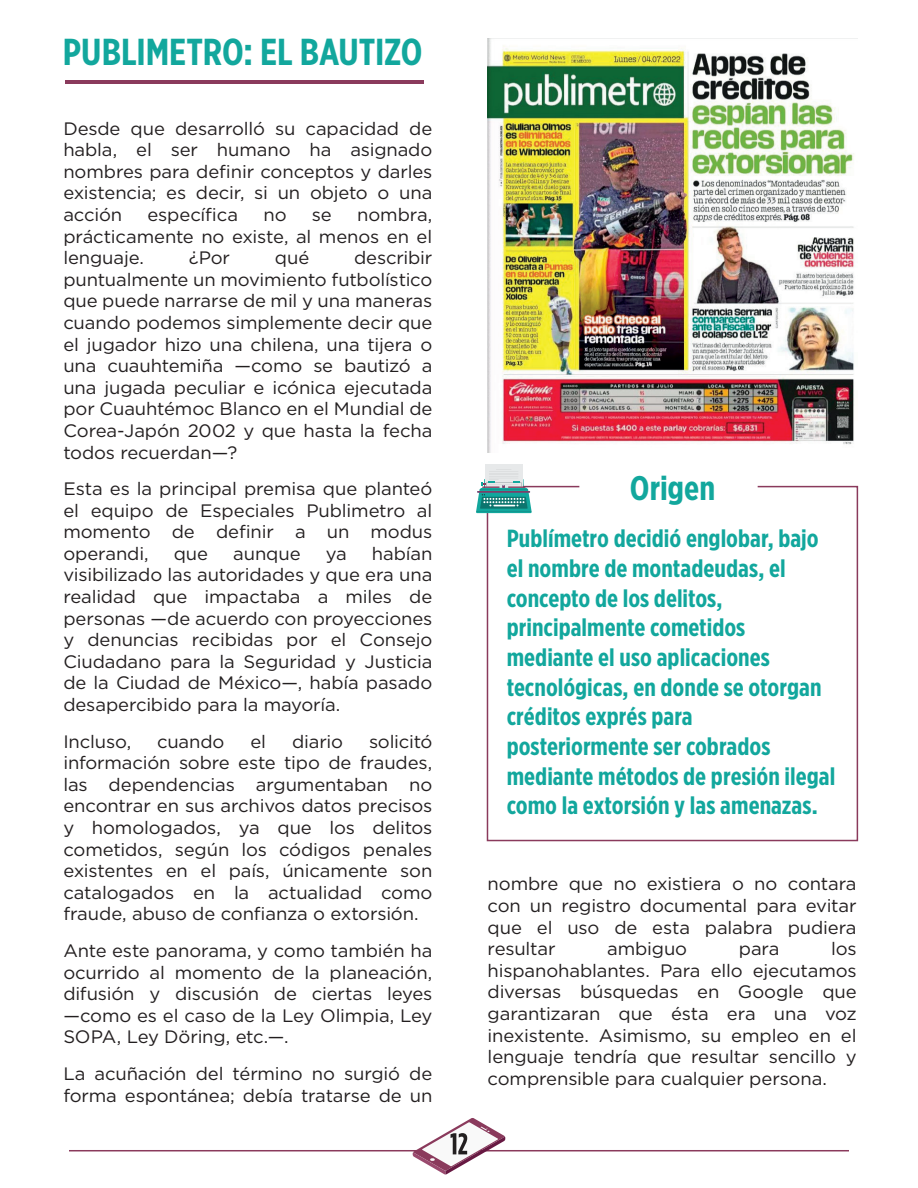
<style>
.page{position:relative;width:918px;height:1188px;background:#fff}
.page>*{position:absolute;margin:0;border:0;box-sizing:border-box;transform-origin:0 0}
.t1{font:700 37.5px "Gotham X Narrow";color:#12a79d}
.t2{font:700 34.05px "Gotham X Narrow";color:#12a79d}
.t3{font:700 24.75px/29.7px "Gotham X Narrow";color:#12a79d}
.t4{font:18px/21.6px "Gotham";letter-spacing:-.01em;color:#231f20;text-align:justify}
</style>
<div class="page">
<hr style="left:65px;top:81px;width:358px;height:3px;background:#8a3a5c">
<img style="left:487px;top:39px;width:367px;height:413px">
<svg style="left:486px;top:485px;width:373px;height:357px"></svg>
<div style="left:485px;top:465px;width:38px;height:23px;background:#e7e9ea"></div>
<svg style="left:476px;top:479px;width:56px;height:34px"></svg>
<hr style="left:69px;top:1150px;width:780px;height:1px;background:#8a3a5c">
<svg style="left:413px;top:1118px;width:92px;height:57px"></svg>
<h1 class="t1" style="left:63px;top:29px;width:361px">PUBLIMETRO: EL BAUTIZO</h1>
<p class="t4" style="left:63px;top:117px;width:371px">Desde que desarrolló su capacidad de habla, el ser humano ha asignado nombres para definir conceptos y darles existencia; es decir, si un objeto o una acción</p>
<p class="t4" style="left:148px;top:203px;width:92px">específica</p>
<p class="t4" style="left:263px;top:203px;width:25px">no</p>
<p class="t4" style="left:312px;top:203px;width:21px">se</p>
<p class="t4" style="left:63px;top:203px;width:371px;text-indent:294px">nombra, prácticamente no existe, al menos en el lenguaje.</p>
<p class="t4" style="left:189px;top:247px;width:43px">¿Por</p>
<p class="t4" style="left:275px;top:247px;width:36px">qué</p>
<p class="t4" style="left:63px;top:247px;width:371px;text-indent:291px">describir puntualmente un movimiento futbolístico que puede narrarse de mil y una maneras cuando podemos simplemente decir que el jugador hizo una chilena, una tijera o una cuauhtemiña —como se bautizó a una jugada peculiar e icónica ejecutada por Cuauhtémoc Blanco en el Mundial de Corea-Japón 2002 y que hasta la fecha todos recuerdan—?</p>
<p class="t4" style="left:63px;top:478px;width:371px">Esta es la principal premisa que planteó el equipo de Especiales Publimetro al momento de definir a un modus operandi,</p>
<p class="t4" style="left:63px;top:542px;width:371px;text-indent:309px">habían visibilizado las autoridades y que era una realidad que impactaba a miles de personas —de acuerdo con proyecciones y denuncias recibidas por el Consejo Ciudadano para la Seguridad y Justicia de la Ciudad de México—, había pasado desapercibido para la mayoría.</p>
<p class="t4" style="left:63px;top:730px;width:69px">Incluso,</p>
<p class="t4" style="left:157px;top:730px;width:69px">cuando</p>
<p class="t4" style="left:250px;top:730px;width:17px">el</p>
<p class="t4" style="left:292px;top:730px;width:53px">diario</p>
<p class="t4" style="left:174px;top:542px;width:36px">que</p>
<p class="t4" style="left:233px;top:542px;width:69px">aunque</p>
<p class="t4" style="left:326px;top:542px;width:23px">ya</p>
<p class="t4" style="left:63px;top:730px;width:371px;text-indent:306px">solicitó información sobre este tipo de fraudes, las dependencias argumentaban no encontrar en sus archivos datos precisos y homologados, ya que los delitos cometidos, según los códigos penales existentes en el país, únicamente son catalogados en la actualidad como fraude, abuso de confianza o extorsión.</p>
<p class="t4" style="left:63px;top:940px;width:371px">Ante este panorama, y como también ha ocurrido al momento de la planeación, difusión y discusión de ciertas leyes —como es el caso de la Ley Olimpia, Ley SOPA, Ley Döring, etc.—.</p>
<p class="t4" style="left:63px;top:1063px;width:371px">La acuñación del término no surgió de forma espontánea; debía tratarse de un</p>
<h2 class="t2" style="left:630px;top:467px;width:87px">Origen</h2>
<p class="t3" style="left:507px;top:524px;width:330px">Publímetro decidió englobar, bajo el nombre de montadeudas, el concepto de los delitos, principalmente cometidos mediante el uso aplicaciones tecnológicas, en donde se otorgan créditos exprés para posteriormente ser cobrados mediante métodos de presión ilegal como la extorsión y las amenazas.</p>
<p class="t4" style="left:488px;top:873px;width:371px">nombre que no existiera o no contara con un registro documental para evitar que el uso de esta palabra pudiera resultar</p>
<p class="t4" style="left:488px;top:938px;width:371px;text-indent:344px">los hispanohablantes. Para ello ejecutamos diversas búsquedas en Google que garantizaran que ésta era una voz inexistente. Asimismo, su empleo en el lenguaje tendría que resultar sencillo y comprensible para cualquier persona.</p>
<p class="t4" style="left:607px;top:938px;width:82px">ambiguo</p>
<p class="t4" style="left:739px;top:938px;width:42px">para</p>
</div>
